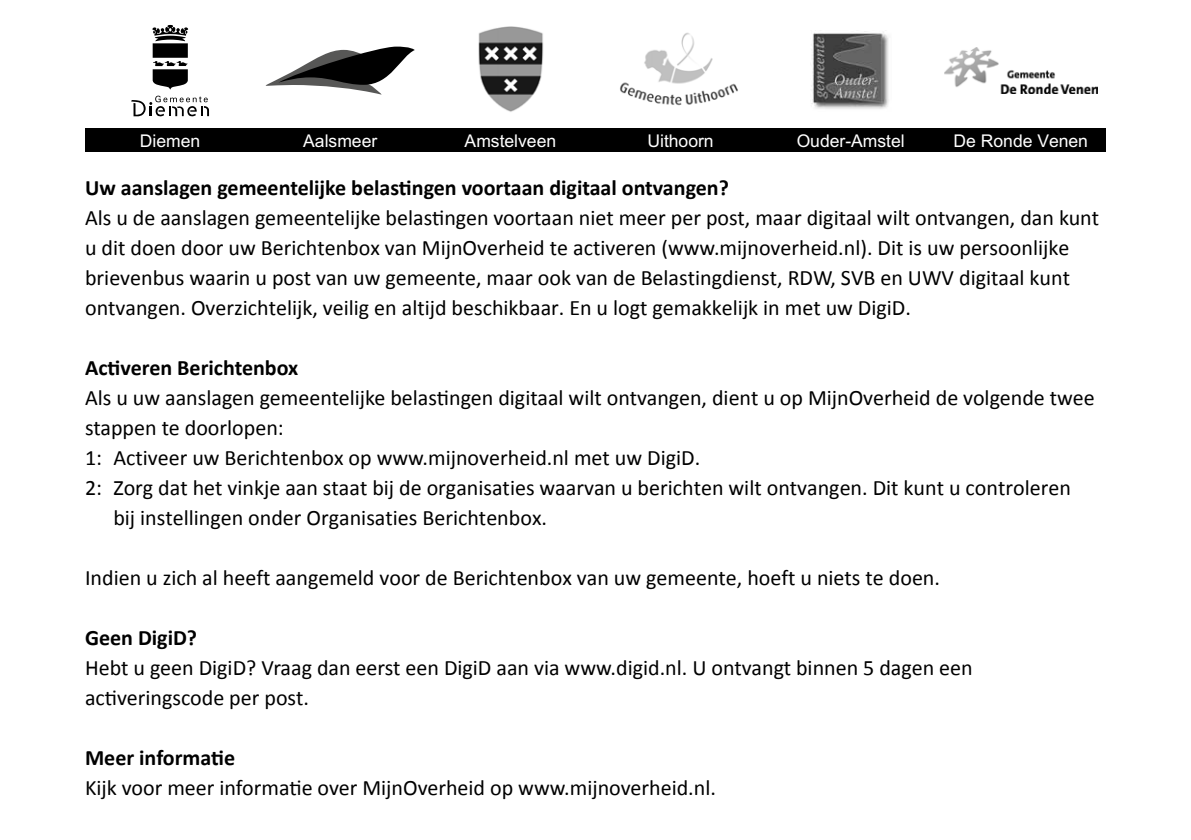
<style>
.page{position:relative;width:1191px;height:840px;background:#fff}
.page>*{position:absolute;margin:0;border:0;box-sizing:border-box;transform-origin:0 0}
.t1{font:22px/30px "Calibri";color:#000}
.t2{font:700 22px "Calibri";color:#000}
.t3{font:17.6px "M Arial";color:#fff}
</style>
<div class="page">
<div style="left:85px;top:128px;width:170px;height:24px;background:#000"></div>
<div style="left:255px;top:128px;width:170px;height:24px;background:#000"></div>
<div style="left:425px;top:128px;width:170px;height:24px;background:#000"></div>
<div style="left:595px;top:128px;width:170px;height:24px;background:#000"></div>
<div style="left:765px;top:128px;width:170px;height:24px;background:#000"></div>
<div style="left:935px;top:128px;width:171px;height:24px;background:#000"></div>
<svg style="left:131px;top:96px;width:78px;height:20px"></svg>
<svg style="left:152px;top:25px;width:37px;height:65px"></svg>
<svg style="left:266px;top:47px;width:149px;height:48px"></svg>
<img style="left:478px;top:27px;width:66px;height:85px">
<img style="left:620px;top:32px;width:118px;height:74px">
<img style="left:811px;top:31px;width:78px;height:78px">
<img style="left:944px;top:48px;width:153px;height:45px">
<p class="t3" style="left:140px;top:131px;width:62px">Diemen</p>
<p class="t3" style="left:303px;top:131px;width:75px">Aalsmeer</p>
<p class="t3" style="left:464px;top:131px;width:93px">Amstelveen</p>
<p class="t3" style="left:647px;top:131px;width:68px">Uithoorn</p>
<p class="t3" style="left:796px;top:131px;width:110px">Ouder-Amstel</p>
<p class="t3" style="left:953px;top:131px;width:136px">De Ronde Venen</p>
<p class="t2" style="left:85px;top:173px;width:645px">Uw aanslagen gemeentelijke belastingen voortaan digitaal ontvangen?</p>
<p class="t1" style="left:85px;top:202px;width:1015px">Als u de aanslagen gemeentelijke belastingen voortaan niet meer per post, maar digitaal wilt ontvangen, dan kunt u dit doen door uw Berichtenbox van MijnOverheid te activeren (www.mijnoverheid.nl). Dit is uw persoonlijke brievenbus waarin u post van uw gemeente, maar ook van de Belastingdienst, RDW, SVB en UWV digitaal kunt ontvangen. Overzichtelijk, veilig en altijd beschikbaar. En u logt gemakkelijk in met uw DigiD.</p>
<p class="t2" style="left:85px;top:353px;width:215px">Activeren Berichtenbox</p>
<p class="t1" style="left:85px;top:382px;width:1011px">Als u uw aanslagen gemeentelijke belastingen digitaal wilt ontvangen, dient u op MijnOverheid de volgende twee</p>
<p class="t1" style="left:85px;top:412px;width:200px">stappen te doorlopen:</p>
<p class="t1" style="left:85px;top:442px;width:616px">1: Activeer uw Berichtenbox op www.mijnoverheid.nl met uw DigiD.</p>
<p class="t1" style="left:85px;top:472px;width:987px">2: Zorg dat het vinkje aan staat bij de organisaties waarvan u berichten wilt ontvangen. Dit kunt u controleren</p>
<p class="t1" style="left:113px;top:502px;width:435px">bij instellingen onder Organisaties Berichtenbox.</p>
<p class="t1" style="left:85px;top:562px;width:856px">Indien u zich al heeft aangemeld voor de Berichtenbox van uw gemeente, hoeft u niets te doen.</p>
<p class="t2" style="left:85px;top:623px;width:114px">Geen DigiD?</p>
<p class="t1" style="left:85px;top:652px;width:889px">Hebt u geen DigiD? Vraag dan eerst een DigiD aan via www.digid.nl. U ontvangt binnen 5 dagen een activeringscode per post.</p>
<p class="t2" style="left:85px;top:743px;width:152px">Meer informatie</p>
<p class="t1" style="left:85px;top:772px;width:632px">Kijk voor meer informatie over MijnOverheid op www.mijnoverheid.nl.</p>
</div>
